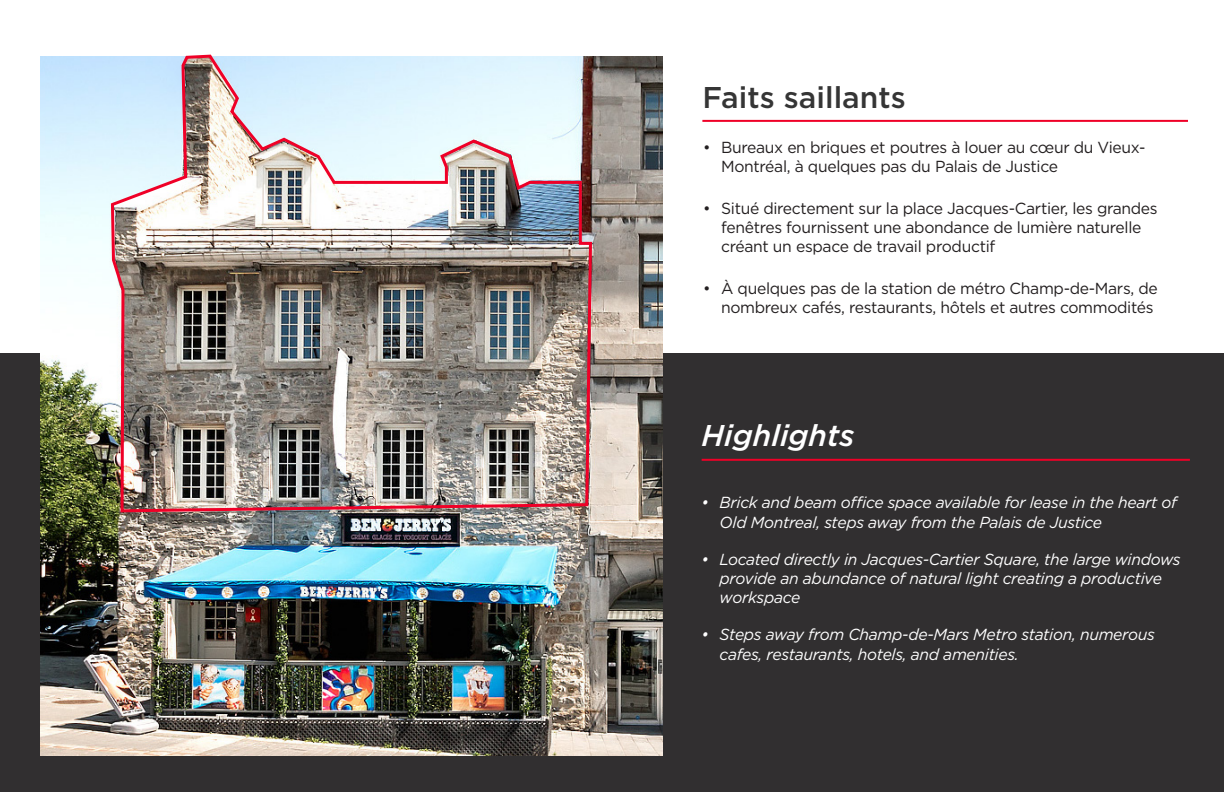
<style>
.page{position:relative;width:1224px;height:792px;background:#fff}
.page>*{position:absolute;margin:0;border:0;box-sizing:border-box;transform-origin:0 0}
.t1{font:500 30px "Gotham";color:#353535}
.t2{font:italic 500 30px "Gotham";color:#fff}
.t3{font:16px/19.2px "Gotham";letter-spacing:-.02em;color:#231f20}
.t4{font:italic 16px/19.2px "Gotham";letter-spacing:-.02em;color:#fff}
</style>
<div class="page">
<div style="left:0;top:354px;width:1224px;height:438px;background:#312f30"></div>
<img style="left:40px;top:56px;width:623px;height:700px">
<hr style="left:702px;top:120px;width:486px;height:2px;background:#ef0027">
<hr style="left:702px;top:459px;width:488px;height:2px;background:#ef0027">
<img style="left:109px;top:54px;width:485px;height:460px">
<p class="t1" style="left:702px;top:78px;width:205px">Faits saillants</p>
<p class="t3" style="left:721px;top:138px;width:426px;text-indent:-18px">• Bureaux en briques et poutres à louer au cœur du Vieux-<br>Montréal, à quelques pas du Palais de Justice</p>
<p class="t3" style="left:721px;top:198px;width:438px;text-indent:-18px">• Situé directement sur la place Jacques-Cartier, les grandes fenêtres fournissent une abondance de lumière naturelle créant un espace de travail productif</p>
<p class="t3" style="left:703px;top:279px;width:456px;text-align:right">• À quelques pas de la station de métro Champ-de-Mars, de nombreux cafés, restaurants, hôtels et autres commodités</p>
<p class="t2" style="left:702px;top:416px;width:154px">Highlights</p>
<p class="t4" style="left:720px;top:493px;width:459px;text-indent:-18px">• Brick and beam office space available for lease in the heart of<br>Old Montreal, steps away from the Palais de Justice</p>
<p class="t4" style="left:720px;top:549px;width:463px;text-indent:-18px">• Located directly in Jacques-Cartier Square, the large windows provide an abundance of natural light creating a productive workspace</p>
<p class="t4" style="left:720px;top:625px;width:437px;text-indent:-18px">• Steps away from Champ-de-Mars Metro station, numerous cafes, restaurants, hotels, and amenities.</p>
</div>
